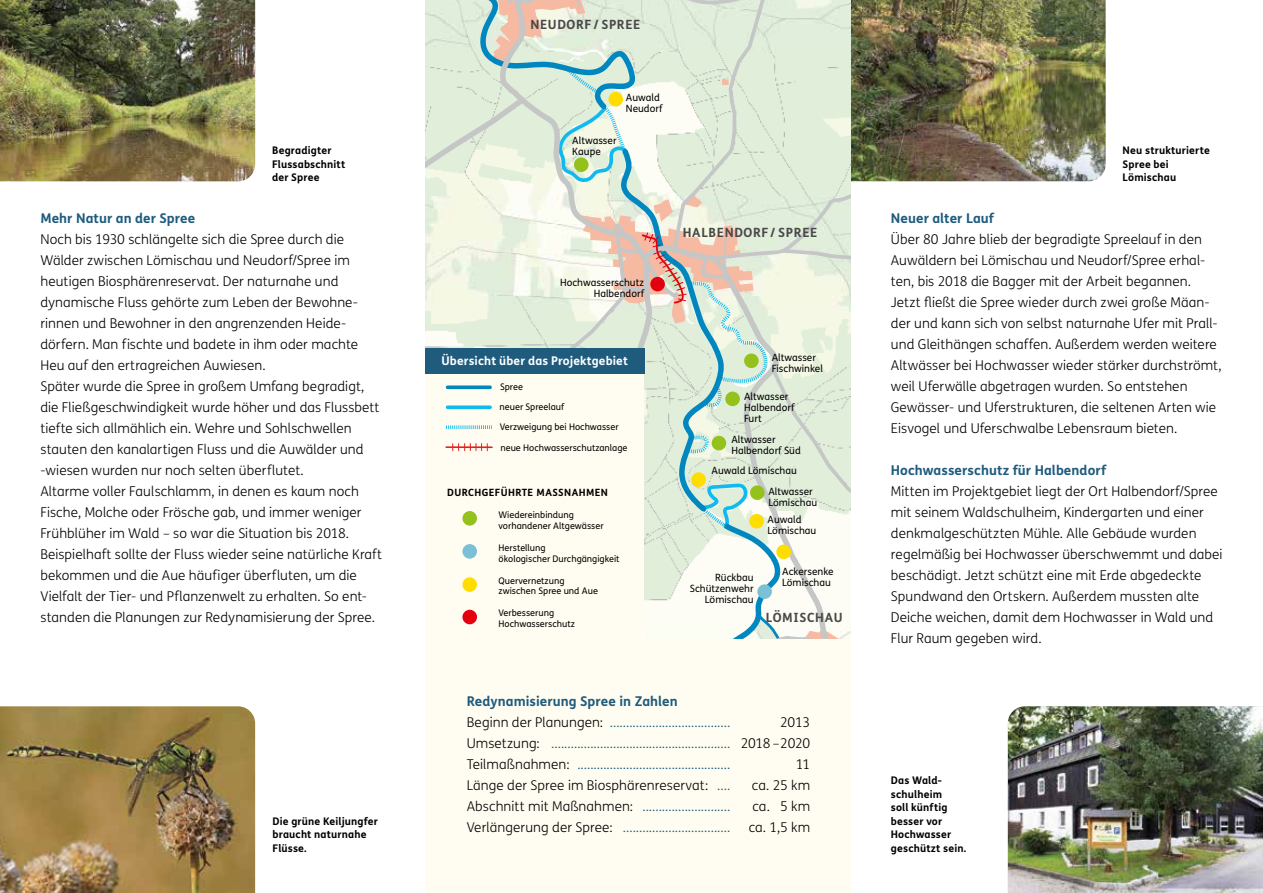
<style>
.page{position:relative;width:1263px;height:893px;background:#fff}
.page>*{position:absolute;margin:0;border:0;box-sizing:border-box;transform-origin:0 0}
.NNL_Copy_Din-lang_75{font:300 13.5px/21px "FS Me";letter-spacing:.005em;color:#000}
.NNL_Copy_Din-lang_75-2{font:300 13.5px "FS Me";letter-spacing:.005em;color:#1e5b7d}
.NNL_Headline_Fließte{font:700 13.5px "FS Me";letter-spacing:.005em;color:#1e5b7d}
.t1{font:700 12.75px "FS Me";letter-spacing:.05em;color:#494948}
.t2{font:700 12px "FS Me";letter-spacing:.01em;color:#fff}
.t3{font:700 10.5px/13.5px "FS Me";letter-spacing:.015em;color:#000}
.t4{font:10.05px/10.9px "FS Me";color:#000}
.t5{font:700 10.05px "FS Me";letter-spacing:.04em;color:#000}
.t6{font:9.15px/10.9px "FS Me";color:#000}
.s1{color:#000}
.s2{color:#1e5b7d}
</style>
<div class="page">
<img style="left:850px;top:0;width:256px;height:181px">
<svg style="left:425px;top:0;width:425px;height:640px"></svg>
<div style="left:462px;top:577px;width:15px;height:15px;background:#fd0;border-radius:50%"></div>
<div style="left:462px;top:544px;width:15px;height:15px;background:#7bc0d4;border-radius:50%"></div>
<div style="left:462px;top:511px;width:15px;height:15px;background:#94c11c;border-radius:50%"></div>
<div style="left:462px;top:610px;width:15px;height:14px;background:#e3000f;border-radius:50%"></div>
<img style="left:0;top:706px;width:255px;height:187px">
<img style="left:0;top:0;width:255px;height:181px">
<img style="left:1008px;top:706px;width:255px;height:187px">
<div style="left:425px;top:348px;width:219px;height:25px;background:#1e5b7d"></div>
<div style="left:425px;top:640px;width:425px;height:253px;background:#fffdf1"></div>
<p class="t3" style="left:272px;top:143px;width:75px">Begradigter<br>Flussabschnitt der Spree</p>
<p class="NNL_Headline_Fließte" style="left:40px;top:208px;width:156px">Mehr Natur an der Spree</p>
<p class="NNL_Copy_Din-lang_75" style="left:40px;top:229px;width:319px">Noch bis 1930 schlängelte sich die Spree durch die Wälder zwischen Lömischau und Neudorf/Spree im heutigen Biosphärenreservat. Der naturnahe und dynamische Fluss gehörte zum Leben der Bewohne&shy;rinnen und Bewohner in den angrenzenden Heide&shy;dörfern. Man fischte und badete in ihm oder machte Heu auf den ertragreichen Auwiesen.</p>
<p class="NNL_Copy_Din-lang_75" style="left:40px;top:376px;width:341px">Später wurde die Spree in großem Umfang begradigt, die Fließgeschwindigkeit wurde höher und das Flussbett tiefte sich allmählich ein. Wehre und Sohlschwellen stauten den kanalartigen Fluss und die Auwälder und -wiesen wurden nur noch selten überflutet.</p>
<p class="NNL_Copy_Din-lang_75" style="left:40px;top:481px;width:323px">Altarme voller Faulschlamm, in denen es kaum noch<br>Fische, Molche oder Frösche gab, und immer weniger<br>Frühblüher im Wald – so war die Situation bis 2018.</p>
<p class="NNL_Copy_Din-lang_75" style="left:40px;top:544px;width:343px">Beispielhaft sollte der Fluss wieder seine natürliche Kraft bekommen und die Aue häufiger überfluten, um die Vielfalt der Tier- und Pflanzenwelt zu erhalten. So ent&shy;standen die Planungen zur Redynamisierung der Spree.</p>
<p class="t3" style="left:273px;top:813px;width:107px">Die grüne Keiljungfer braucht naturnahe<br>Flüsse.</p>
<p class="t1" style="left:530px;top:15px;width:112px">NEUDORF / SPREE</p>
<p class="t4" style="left:626px;top:92px;width:38px">Auwald<br>Neudorf</p>
<p class="t4" style="left:572px;top:135px;width:46px">Altwasser<br>Kaupe</p>
<p class="t4" style="left:560px;top:277px;width:85px;text-align:right">Hochwasserschutz<br>Halbendorf</p>
<p class="t2" style="left:442px;top:352px;width:188px">Übersicht über das Projektgebiet</p>
<p class="t6" style="left:499px;top:376px;width:121px;line-height:20.1px">Spree<br>neuer Spreelauf<br>Verzweigung bei Hochwasser</p>
<p class="t6" style="left:500px;top:442px;width:129px">neue Hochwasserschutzanlage</p>
<p class="t5" style="left:447px;top:484px;width:162px">DURCHGEFÜHRTE MASSNAHMEN</p>
<p class="t6" style="left:499px;top:509px;width:107px">Wiedereinbindung vorhandener Altgewässer</p>
<p class="t6" style="left:499px;top:542px;width:123px">Herstellung<br>ökologischer Durchgängigkeit</p>
<p class="t6" style="left:499px;top:575px;width:101px">Quervernetzung zwischen Spree und Aue</p>
<p class="t6" style="left:499px;top:607px;width:78px">Verbesserung<br>Hochwasserschutz</p>
<p class="t1" style="left:683px;top:223px;width:136px">HALBENDORF/ SPREE</p>
<p class="t4" style="left:772px;top:352px;width:53px">Altwasser<br>Fischwinkel</p>
<p class="t4" style="left:744px;top:391px;width:52px">Altwasser<br>Halbendorf<br>Furt</p>
<p class="t4" style="left:731px;top:434px;width:71px">Altwasser<br>Halbendorf Süd</p>
<p class="t4" style="left:712px;top:464px;width:87px">Auwald Lömischau</p>
<p class="t4" style="left:768px;top:485px;width:50px">Altwasser<br>Lömischau</p>
<p class="t4" style="left:768px;top:514px;width:50px">Auwald<br>Lömischau</p>
<p class="t4" style="left:690px;top:572px;width:65px;text-align:right">Rückbau<br>Schützenwehr<br>Lömischau</p>
<p class="t4" style="left:782px;top:566px;width:53px">Ackersenke<br>Lömischau</p>
<p class="t1" style="left:766px;top:608px;width:78px">LÖMISCHAU</p>
<p class="NNL_Headline_Fließte" style="left:467px;top:691px;width:213px">Redynamisierung Spree in Zahlen</p>
<p class="NNL_Copy_Din-lang_75-2" style="left:467px;top:713px;width:265px"><span class="s1">Beginn der Planungen:</span> .....................................</p>
<p class="NNL_Copy_Din-lang_75" style="left:780px;top:712px;width:32px">2013</p>
<p class="NNL_Copy_Din-lang_75-2" style="left:467px;top:734px;width:345px"><span class="s1">Umsetzung:</span> ....................................................... <span class="s1">2018 –2020</span></p>
<p class="NNL_Copy_Din-lang_75-2" style="left:467px;top:755px;width:265px"><span class="s1">Teilmaßnahmen:</span> ...............................................</p>
<p class="NNL_Copy_Din-lang_75" style="left:796px;top:754px;width:16px">11</p>
<p class="NNL_Copy_Din-lang_75" style="left:467px;top:775px;width:265px">Länge der Spree im Biosphärenreservat: <span class="s2">....</span></p>
<p class="NNL_Copy_Din-lang_75" style="left:752px;top:775px;width:60px">ca. 25 km</p>
<p class="NNL_Copy_Din-lang_75-2" style="left:467px;top:797px;width:265px"><span class="s1">Abschnitt mit Maßnahmen:</span> ...........................</p>
<p class="NNL_Copy_Din-lang_75" style="left:752px;top:796px;width:59px">ca. 5 km</p>
<p class="NNL_Copy_Din-lang_75-2" style="left:467px;top:818px;width:265px"><span class="s1">Verlängerung der Spree:</span> .................................</p>
<p class="NNL_Copy_Din-lang_75" style="left:749px;top:817px;width:63px">ca. 1,5 km</p>
<p class="t3" style="left:1123px;top:143px;width:89px">Neu strukturierte<br>Spree bei<br>Lömischau</p>
<p class="NNL_Headline_Fließte" style="left:891px;top:208px;width:105px">Neuer alter Lauf</p>
<p class="NNL_Copy_Din-lang_75" style="left:891px;top:229px;width:332px">Über 80 Jahre blieb der begradigte Spreelauf in den Auwäldern bei Lömischau und Neudorf/Spree erhal&shy;ten, bis 2018 die Bagger mit der Arbeit begannen.<br>Jetzt fließt die Spree wieder durch zwei große Mäan&shy;der und kann sich von selbst naturnahe Ufer mit Prall&shy;und Gleithängen schaffen. Außerdem werden weitere Altwässer bei Hochwasser wieder stärker durchströmt, weil Uferwälle abgetragen wurden. So entstehen Gewässer- und Uferstrukturen, die seltenen Arten wie Eisvogel und Uferschwalbe Lebensraum bieten.</p>
<p class="NNL_Headline_Fließte" style="left:891px;top:460px;width:217px">Hochwasserschutz für Halbendorf</p>
<p class="NNL_Copy_Din-lang_75" style="left:891px;top:481px;width:333px">Mitten im Projektgebiet liegt der Ort Halbendorf/Spree mit seinem Waldschulheim, Kindergarten und einer denkmalgeschützten Mühle. Alle Gebäude wurden regelmäßig bei Hochwasser überschwemmt und dabei beschädigt. Jetzt schützt eine mit Erde abgedeckte Spundwand den Ortskern. Außerdem mussten alte Deiche weichen, damit dem Hochwasser in Wald und Flur Raum gegeben wird.</p>
<p class="t3" style="left:891px;top:773px;width:77px">Das Wald&shy;schulheim<br>soll künftig besser vor<br>Hochwasser geschützt sein.</p>
</div>
